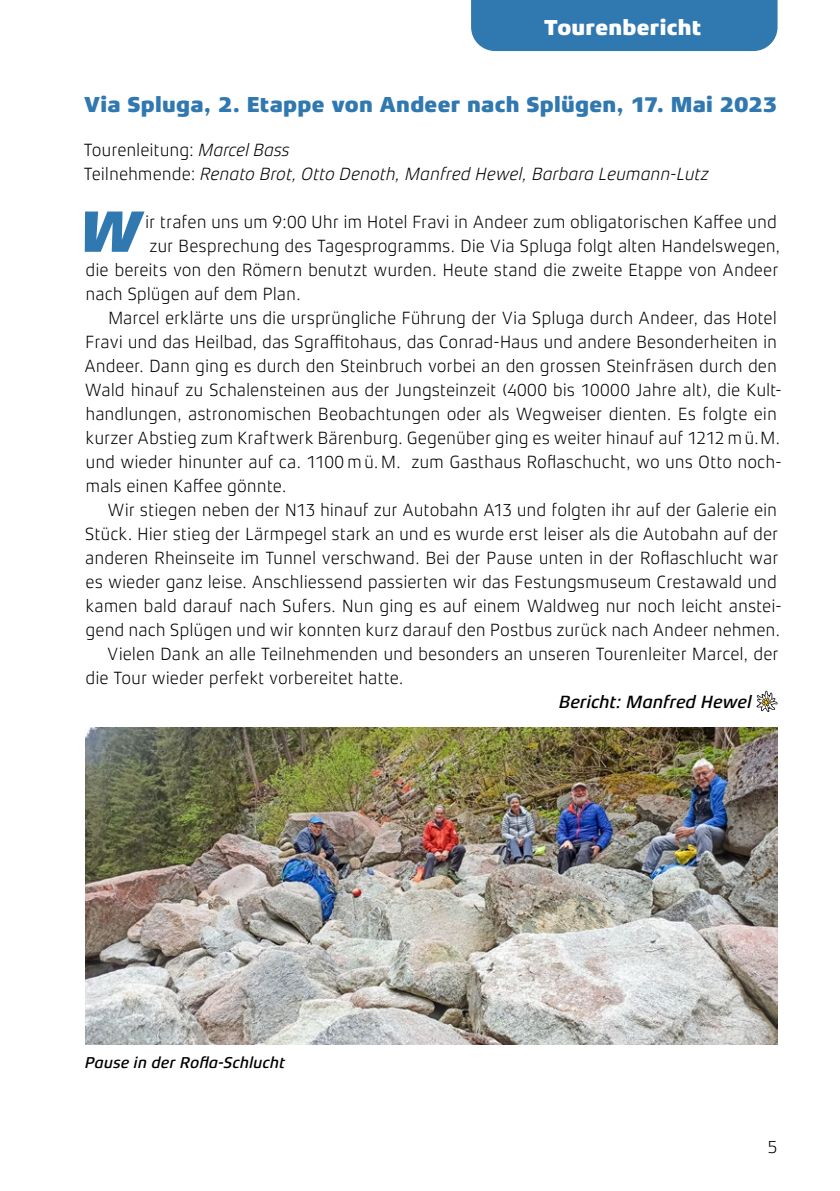
<style>
.page{position:relative;width:840px;height:1191px;background:#fff}
.page>*{position:absolute;margin:0;border:0;box-sizing:border-box;transform-origin:0 0}
.t1{font:italic 800 59.2px "Xenois Sans Pro";color:#3078b0}
.t2{font:800 22px "Xenois Sans Pro";letter-spacing:.01em;color:#3078b0}
.t3{font:800 22px "Xenois Sans Pro";letter-spacing:.01em;color:#fff}
.t4{font:300 18px "Xenois Sans Pro";letter-spacing:-.01em;color:#000}
.t5{font:italic 300 18px/24px "Xenois Sans Pro";letter-spacing:-.005em;color:#000}
.t6{font:italic 500 18px "Xenois Sans Pro";letter-spacing:-.005em;color:#000}
.t7{font:italic 500 16px "Xenois Sans Pro";color:#000}
.s1{font-style:normal}
</style>
<div class="page">
<svg style="left:756px;top:690px;width:22px;height:22px"></svg>
<div style="left:471px;top:0;width:306px;height:51px;background:#3078b0"></div>
<img style="left:85px;top:727px;width:692px;height:317px">
<p class="t3" style="left:544px;top:15px;width:158px">Tourenbericht</p>
<p class="t2" style="left:84px;top:92px;width:694px">Via Spluga, 2. Etappe von Andeer nach Splügen, 17. Mai 2023</p>
<p class="t5" style="left:84px;top:138px;width:627px"><span class="s1">Tourenleitung:</span> Marcel Bass<br><span class="s1">Teilnehmende:</span> Renato Brot, Otto Denoth, Manfred Hewel, Barbara Leumann-Lutz</p>
<h1 class="t1" style="left:80px;top:198px;width:63px">W</h1>
<p class="t4" style="left:145px;top:211px;width:633px">ir trafen uns um 9:00 Uhr im Hotel Fravi in Andeer zum obligatorischen Kaffee und</p>
<p class="t4" style="left:149px;top:235px;width:632px">zur Besprechung des Tagesprogramms. Die Via Spluga folgt alten Handelswegen,</p>
<p class="t4" style="left:86px;top:259px;width:694px">die bereits von den Römern benutzt wurden. Heute stand die zweite Etappe von Andeer</p>
<p class="t4" style="left:85px;top:283px;width:217px">nach Splügen auf dem Plan.</p>
<p class="t4" style="left:108px;top:307px;width:670px">Marcel erklärte uns die ursprüngliche Führung der Via Spluga durch Andeer, das Hotel</p>
<p class="t4" style="left:85px;top:331px;width:693px">Fravi und das Heilbad, das Sgraffitohaus, das Conrad-Haus und andere Besonderheiten in</p>
<p class="t4" style="left:84px;top:355px;width:693px">Andeer. Dann ging es durch den Steinbruch vorbei an den grossen Steinfräsen durch den</p>
<p class="t4" style="left:85px;top:379px;width:698px">Wald hinauf zu Schalensteinen aus der Jungsteinzeit (4000 bis 10000 Jahre alt), die Kult-</p>
<p class="t4" style="left:85px;top:403px;width:692px">handlungen, astronomischen Beobachtungen oder als Wegweiser dienten. Es folgte ein</p>
<p class="t4" style="left:85px;top:427px;width:696px">kurzer Abstieg zum Kraftwerk Bärenburg. Gegenüber ging es weiter hinauf auf 1212 m ü. M.</p>
<p class="t4" style="left:85px;top:451px;width:697px">und wieder hinunter auf ca. 1100 m ü. M. zum Gasthaus Roflaschucht, wo uns Otto noch-</p>
<p class="t4" style="left:85px;top:475px;width:202px">mals einen Kaffee gönnte.</p>
<p class="t4" style="left:107px;top:499px;width:670px">Wir stiegen neben der N13 hinauf zur Autobahn A13 und folgten ihr auf der Galerie ein</p>
<p class="t4" style="left:85px;top:523px;width:694px">Stück. Hier stieg der Lärmpegel stark an und es wurde erst leiser als die Autobahn auf der</p>
<p class="t4" style="left:85px;top:547px;width:694px">anderen Rheinseite im Tunnel verschwand. Bei der Pause unten in der Roflaschlucht war</p>
<p class="t4" style="left:86px;top:571px;width:692px">es wieder ganz leise. Anschliessend passierten wir das Festungsmuseum Crestawald und</p>
<p class="t4" style="left:85px;top:595px;width:697px">kamen bald darauf nach Sufers. Nun ging es auf einem Waldweg nur noch leicht anstei-</p>
<p class="t4" style="left:86px;top:619px;width:695px">gend nach Splügen und wir konnten kurz darauf den Postbus zurück nach Andeer nehmen.</p>
<p class="t4" style="left:107px;top:643px;width:672px">Vielen Dank an alle Teilnehmenden und besonders an unseren Tourenleiter Marcel, der</p>
<p class="t4" style="left:86px;top:667px;width:319px">die Tour wieder perfekt vorbereitet hatte.</p>
<p class="t6" style="left:558px;top:691px;width:194px">Bericht: Manfred Hewel</p>
<p class="t7" style="left:85px;top:1053px;width:202px">Pause in der Rofla-Schlucht</p>
<p class="t4" style="left:767px;top:1137px;width:11px">5</p>
</div>
